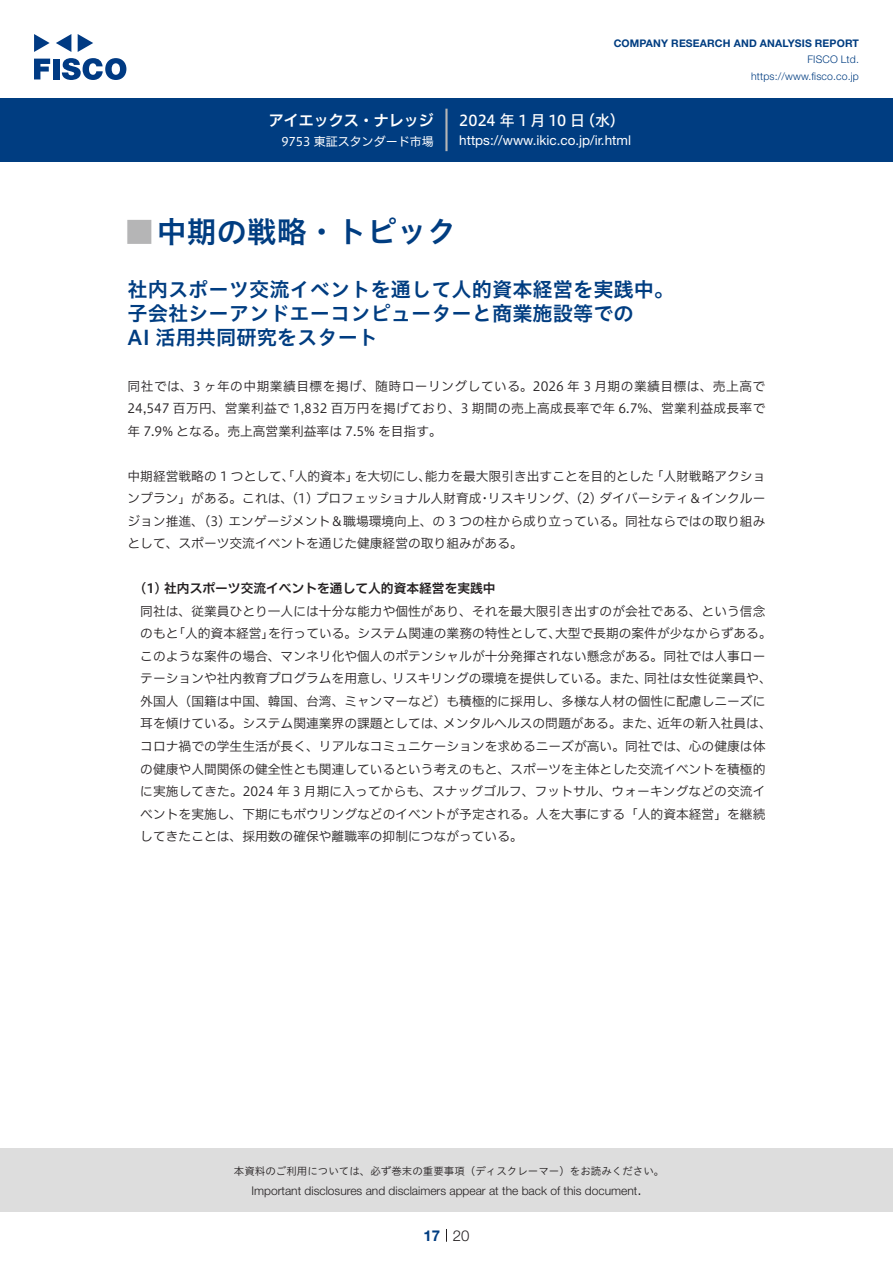
<style>
.page{position:relative;width:893px;height:1263px;background:#fff}
.page>*{position:absolute;margin:0;border:0;box-sizing:border-box;transform-origin:0 0}
.t1{font:30px "Hiragino UD Sans Std N W6";color:#003d81}
.t2{font:24px "Hiragino UD Sans Std N W6";color:#b5b5b6}
.t3{font:20.25px/24px "Hiragino UD Sans Std W6";color:#003d81}
.t4{font:15px "Hiragino UD Sans F Std N W5";color:#fff}
.t5{font:15px "Hiragino UD Sans F Std N W6";color:#fff}
.t6{font:300 15px "Helvetica Neue LT Std";color:#231f20}
.t7{font:700 15px "Helvetica Neue LT Std";color:#003d81}
.t8{font:13.5px "Helvetica Neue LT Std";color:#fff}
.t9{font:12.75px/22.5px "Hiragino UD Sans F Std N W3";color:#231f20}
.t10{font:12.75px "Hiragino UD Sans F Std N W6";color:#231f20}
.t11{font:300 12px "Helvetica Neue LT Std";color:#231f20}
.t12{font:12px "Hiragino UD Sans F Std N W4";color:#fff}
.t13{font:10.5px "Hiragino UD Sans Std W3";color:#231f20}
.t14{font:700 10.5px "Helvetica Neue LT Std";letter-spacing:.015em;color:#003d81}
.t15{font:300 10.5px/16.5px "Helvetica Neue LT Std";letter-spacing:.015em;color:#003d81;text-align:right}
</style>
<div class="page">
<div style="left:0;top:1148px;width:893px;height:64px;background:#ddd"></div>
<svg style="left:34px;top:59px;width:16px;height:20px"></svg>
<div style="left:53px;top:59px;width:6px;height:20px;background:#003a83"></div>
<svg style="left:62px;top:58px;width:64px;height:22px"></svg>
<svg style="left:34px;top:34px;width:16px;height:18px"></svg>
<svg style="left:78px;top:34px;width:15px;height:18px"></svg>
<svg style="left:56px;top:34px;width:15px;height:18px"></svg>
<div style="left:0;top:98px;width:893px;height:64px;background:#003d81"></div>
<hr style="left:445px;top:109px;width:3px;height:42px;background:#b5b5b6">
<svg style="left:446px;top:1229px;width:1px;height:13px"></svg>
<p class="t5" style="left:269px;top:109px;width:167px">アイエックス・ナレッジ</p>
<p class="t12" style="left:281px;top:132px;width:154px">9753 東証スタンダード市場</p>
<p class="t14" style="left:614px;top:37px;width:247px">COMPANY RESEARCH AND ANALYSIS REPORT</p>
<p class="t15" style="left:751px;top:51px;width:109px">FISCO Ltd. https://www.fisco.co j p.</p>
<p class="t4" style="left:580px;top:109px;width:46px">（水(</p>
<p class="t4" style="left:459px;top:109px;width:127px">2024 年 1 月 10 日</p>
<p class="t8" style="left:459px;top:132px;width:173px">https://www.ikic.co j p. .i r/ html</p>
<h1 class="t1" style="left:157px;top:209px;width:301px">中期の戦略・トピック</h1>
<h2 class="t2" style="left:128px;top:213px;width:25px">█</h2>
<h3 class="t3" style="left:128px;top:276px;width:548px">社内スポーツ交流イベントを通して人的資本経営を実践中。子会社シーアンドエーコンピューターと商業施設等での<br>AI 活用共同研究をスタート</h3>
<p class="t9" style="left:128px;top:374px;width:639px;text-align:justify">同社では、3 ヶ年の中期業績目標を掲げ、随時ローリングしている。2026 年 3 月期の業績目標は、売上高で24,547 百万円、営業利益で 1,832 百万円を掲げており、3 期間の売上高成長率で年 6.7%、営業利益成長率で年 7.9% となる。売上高営業利益率は 7.5% を目指す。</p>
<p class="t9" style="left:651px;top:464px;width:116px">「人財戦略アクショ</p>
<p class="t9" style="left:128px;top:464px;width:232px">中期経営戦略の 1 つとして、「人的資本」</p>
<p class="t9" style="left:425px;top:464px;width:231px">能力を最大限引き出すことを目的とした</p>
<p class="t9" style="left:355px;top:464px;width:78px">を大切にし、</p>
<p class="t9" style="left:128px;top:487px;width:639px">ンプラン」がある。これは、(1) プロフェッショナル人財育成<br>ジョン推進、(3) エンゲージメント＆職場環境向上、の 3 つの柱から成り立っている。同社ならではの取り組みとして、スポーツ交流イベントを通じた健康経営の取り組みがある。</p>
<p class="t10" style="left:140px;top:579px;width:357px">1( ) 社内スポーツ交流イベントを通して人的資本経営を実践中</p>
<p class="t9" style="left:555px;top:599px;width:218px;text-indent:-415px">同社は、従業員ひとり一人には十分な能力や個性があり、それを最大限引き出すのが会社である、という信念大型で長期の案件が少なからずある。</p>
<p class="t9" style="left:488px;top:487px;width:279px">リスキリング、(2) ダイバーシティ＆インクルー</p>
<p class="t9" style="left:478px;top:487px;width:14px">・</p>
<p class="t9" style="left:172px;top:622px;width:103px">「人的資本経営」</p>
<p class="t9" style="left:268px;top:622px;width:295px">を行っている。システム関連の業務の特性として、</p>
<p class="t9" style="left:140px;top:622px;width:40px">のもと</p>
<p class="t9" style="left:140px;top:644px;width:627px">このような案件の場合、マンネリ化や個人のポテンシャルが十分発揮されない懸念がある。同社では人事ロー</p>
<p class="t9" style="left:644px;top:667px;width:129px">同社は女性従業員や、</p>
<p class="t9" style="left:140px;top:667px;width:257px">テーションや社内教育プログラムを用意し、</p>
<p class="t9" style="left:140px;top:689px;width:627px">外国人（国籍は中国、韓国、台湾、ミャンマーなど）も積極的に採用し、多様な人材の個性に配慮しニーズに</p>
<p class="t9" style="left:657px;top:712px;width:116px">近年の新入社員は、</p>
<p class="t9" style="left:392px;top:667px;width:256px">リスキリングの環境を提供している。また、</p>
<p class="t9" style="left:443px;top:712px;width:218px">メンタルヘルスの問題がある。また、</p>
<p class="t9" style="left:140px;top:712px;width:627px">耳を傾けている。システム関連業界の課題としては、<br>コロナ禍での学生生活が長く、リアルなコミュニケーションを求めるニーズが高い。同社では、心の健康は体の健康や人間関係の健全性とも関連しているという考えのもと、スポーツを主体とした交流イベントを積極的に実施してきた。2024 年 3 月期に入ってからも、スナッグゴルフ、フットサル、ウォーキングなどの交流イベントを実施し、下期にもボウリングなどのイベントが予定される。人を大事にする「人的資本経営」を継続してきたことは、採用数の確保や離職率の抑制につながっている。</p>
<p class="t13" style="left:234px;top:1163px;width:432px">本資料のご利用については、必ず巻末の重要事項（ディスクレーマー）をお読みください。</p>
<p class="t6" style="left:637px;top:1180px;width:6px">.</p>
<p class="t11" style="left:251px;top:1183px;width:387px">Important disclosures and disclaimers appear at the back of this document</p>
<p class="t7" style="left:423px;top:1226px;width:18px">17</p>
<p class="t6" style="left:453px;top:1226px;width:18px">20</p>
</div>
